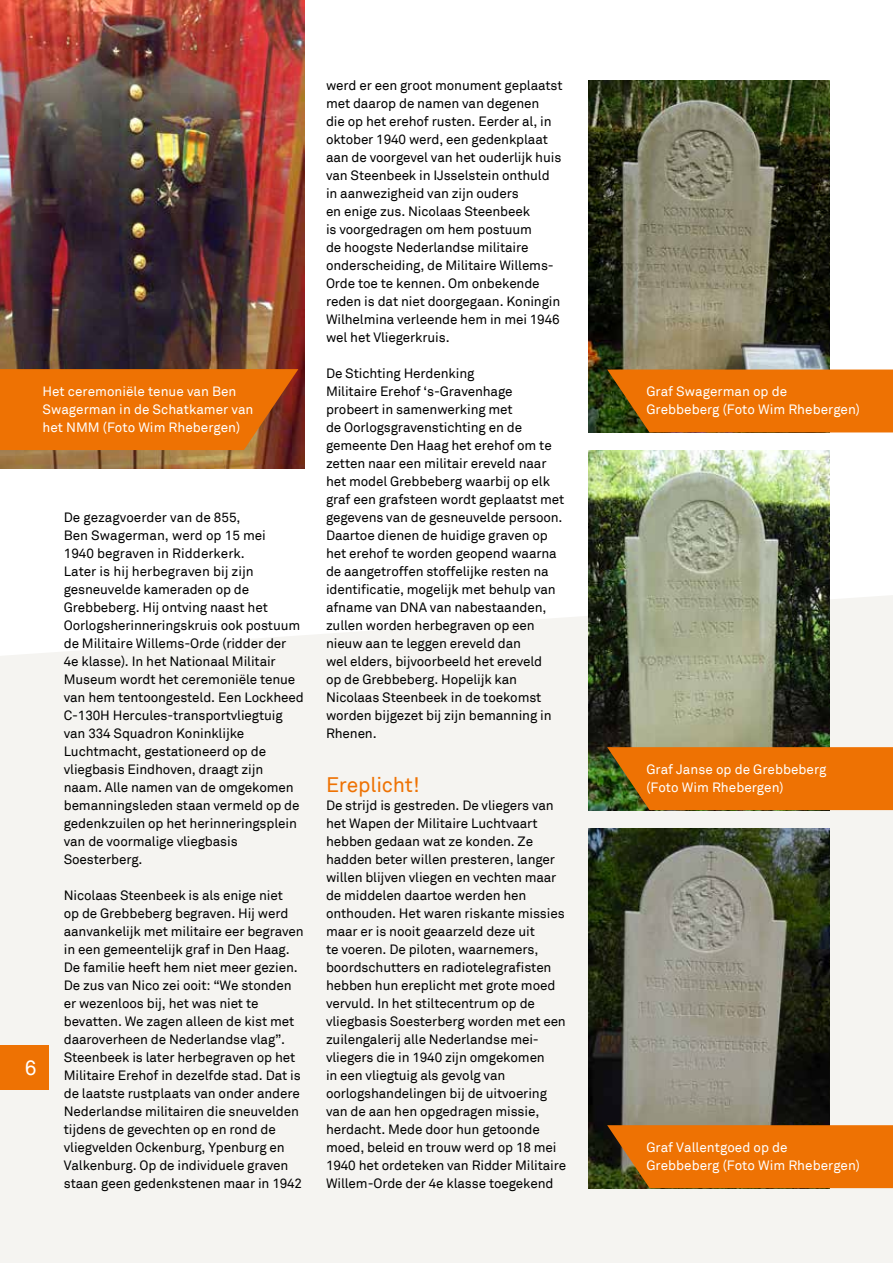
<style>
.page{position:relative;width:893px;height:1263px;background:#fff}
.page>*{position:absolute;margin:0;border:0;box-sizing:border-box;transform-origin:0 0}
.t1{font:21px "Akkurat";letter-spacing:-.01em;color:#ee7203}
.t2{font:21px "Akkurat";color:#fff}
.t3{font:13.5px/18px "Akkurat";letter-spacing:-.01em;color:#000}
.t4{font:13.5px/18px "Akkurat";color:#fff}
</style>
<div class="page">
<div style="left:0;top:595px;width:893px;height:668px;background:#f5f4f1"></div>
<img style="left:588px;top:80px;width:241px;height:352px">
<img style="left:588px;top:450px;width:241px;height:360px">
<img style="left:588px;top:828px;width:241px;height:360px">
<img style="left:0;top:0;width:305px;height:468px">
<svg style="left:0;top:369px;width:298px;height:81px;background:#e36b05"></svg>
<svg style="left:607px;top:369px;width:286px;height:63px;background:#de6e05"></svg>
<svg style="left:607px;top:747px;width:286px;height:63px;background:#df7005"></svg>
<svg style="left:607px;top:1125px;width:286px;height:63px;background:#df6d05"></svg>
<div style="left:0;top:1045px;width:49px;height:44px;background:#ee7203"></div>
<p class="t3" style="left:326px;top:76px;width:238px">werd er een groot monument geplaatst met daarop de namen van degenen<br>die op het erehof rusten. Eerder al, in oktober 1940 werd, een gedenkplaat aan de voorgevel van het ouderlijk huis van Steenbeek in IJsselstein onthuld in aanwezigheid van zijn ouders<br>en enige zus. Nicolaas Steenbeek<br>is voorgedragen om hem postuum<br>de hoogste Nederlandse militaire onderscheiding, de Militaire Willems-Orde toe te kennen. Om onbekende reden is dat niet doorgegaan. Koningin Wilhelmina verleende hem in mei 1946 wel het Vliegerkruis.</p>
<p class="t3" style="left:326px;top:364px;width:240px">De Stichting Herdenking<br>Militaire Erehof ‘s-Gravenhage probeert in samenwerking met<br>de Oorlogsgravenstichting en de gemeente Den Haag het erehof om te zetten naar een militair ereveld naar het model Grebbeberg waarbij op elk graf een grafsteen wordt geplaatst met gegevens van de gesneuvelde persoon.<br>Daartoe dienen de huidige graven op het erehof te worden geopend waarna de aangetroffen stoffelijke resten na identificatie, mogelijk met behulp van afname van DNA van nabestaanden, zullen worden herbegraven op een nieuw aan te leggen ereveld dan<br>wel elders, bijvoorbeeld het ereveld<br>op de Grebbeberg. Hopelijk kan Nicolaas Steenbeek in de toekomst worden bijgezet bij zijn bemanning in Rhenen.</p>
<h1 class="t1" style="left:326px;top:772px;width:95px">Ereplicht!</h1>
<p class="t3" style="left:326px;top:797px;width:242px">De strijd is gestreden. De vliegers van het Wapen der Militaire Luchtvaart hebben gedaan wat ze konden. Ze hadden beter willen presteren, langer willen blijven vliegen en vechten maar de middelen daartoe werden hen onthouden. Het waren riskante missies maar er is nooit geaarzeld deze uit<br>te voeren. De piloten, waarnemers, boordschutters en radiotelegrafisten hebben hun ereplicht met grote moed vervuld. In het stiltecentrum op de vliegbasis Soesterberg worden met een zuilengalerij alle Nederlandse mei&shy;vliegers die in 1940 zijn omgekomen<br>in een vliegtuig als gevolg van oorlogshandelingen bij de uitvoering van de aan hen opgedragen missie, herdacht. Mede door hun getoonde moed, beleid en trouw werd op 18 mei 1940 het ordeteken van Ridder Militaire Willem-Orde der 4e klasse toegekend</p>
<p class="t4" style="left:43px;top:383px;width:212px">Het ceremoniële tenue van Ben<br>Swagerman in de Schatkamer van het NMM (Foto Wim Rhebergen)</p>
<p class="t4" style="left:646px;top:383px;width:215px">Graf Swagerman op de<br>Grebbeberg (Foto Wim Rhebergen)</p>
<p class="t3" style="left:64px;top:509px;width:241px">De gezagvoerder van de 855,<br>Ben Swagerman, werd op 15 mei<br>1940 begraven in Ridderkerk.<br>Later is hij herbegraven bij zijn gesneuvelde kameraden op de Grebbeberg. Hij ontving naast het Oorlogsherinneringskruis ook postuum de Militaire Willems-Orde (ridder der 4e klasse). In het Nationaal Militair Museum wordt het ceremoniële tenue van hem tentoongesteld. Een Lockheed C-130H Hercules-transportvliegtuig van 334 Squadron Koninklijke Luchtmacht, gestationeerd op de vliegbasis Eindhoven, draagt zijn naam. Alle namen van de omgekomen bemanningsleden staan vermeld op de gedenkzuilen op het herinneringsplein van de voormalige vliegbasis Soesterberg.</p>
<p class="t3" style="left:64px;top:887px;width:242px">Nicolaas Steenbeek is als enige niet<br>op de Grebbeberg begraven. Hij werd aanvankelijk met militaire eer begraven in een gemeentelijk graf in Den Haag.<br>De familie heeft hem niet meer gezien.<br>De zus van Nico zei ooit: “We stonden er wezenloos bij, het was niet te bevatten. We zagen alleen de kist met daaroverheen de Nederlandse vlag”.<br>Steenbeek is later herbegraven op het Militaire Erehof in dezelfde stad. Dat is de laatste rustplaats van onder andere Nederlandse militairen die sneuvelden tijdens de gevechten op en rond de vliegvelden Ockenburg, Ypenburg en Valkenburg. Op de individuele graven staan geen gedenkstenen maar in 1942</p>
<p class="t4" style="left:646px;top:761px;width:182px">Graf Janse op de Grebbeberg (Foto Wim Rhebergen)</p>
<h1 class="t2" style="left:25px;top:1055px;width:13px">6</h1>
<p class="t4" style="left:646px;top:1139px;width:215px">Graf Vallentgoed op de<br>Grebbeberg (Foto Wim Rhebergen)</p>
</div>
